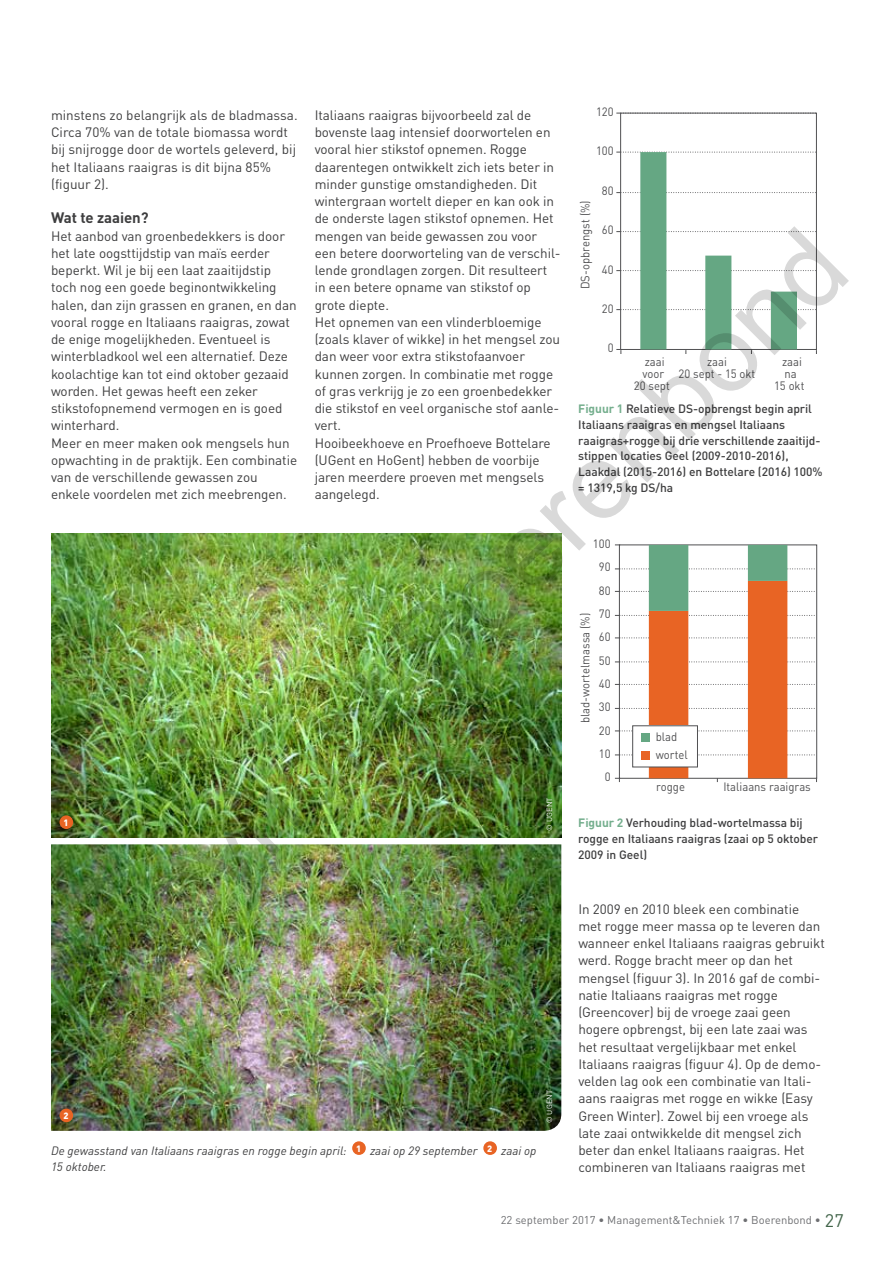
<style>
.page{position:relative;width:893px;height:1263px;background:#fff}
.page>*{position:absolute;margin:0;border:0;box-sizing:border-box;transform-origin:0 0}
.t1{font:108px "Arial";color:rgb(0 0 0/.15)}
.t2{font:700 15px "DINOT";letter-spacing:-.005em;color:#3e3e3f}
.t3{font:13.5px/17.2px "DINOT";letter-spacing:-.005em;color:#3e3e3f}
.t4{font:500 12px/15.8px "DINOT";letter-spacing:-.005em;color:#3e3e3f}
.t5{font:12px/12px "DINOT";color:#505052;text-align:center;scale:.94 1}
.t6{font:italic 12px/16.5px "DINOT";color:#3e3e3f}
.t7{font:11.25px "DINOT";color:#6e6f72}
.t8{font:900 9.15px "DINOT";color:#fff}
.t9{font:7.5px "DINOT";letter-spacing:.01em;color:#fff}
.s1{font-weight:700;color:#74ae8d}
.s2{font-size:18px;color:#416449}
</style>
<div class="page">
<svg style="left:616px;top:152px;width:201px;height:202px"></svg>
<svg style="left:616px;top:113px;width:200px;height:1px"></svg>
<img style="left:51px;top:844px;width:510px;height:287px">
<div style="left:352px;top:1141px;width:14px;height:14px;background:#e86424;border-radius:50%"></div>
<div style="left:483px;top:1141px;width:14px;height:14px;background:#e86424;border-radius:50%"></div>
<img style="left:51px;top:534px;width:510px;height:303px">
<div style="left:60px;top:815px;width:13px;height:14px;background:#e86424;border-radius:50%"></div>
<div style="left:60px;top:1108px;width:13px;height:14px;background:#e86424;border-radius:50%"></div>
<svg style="left:615px;top:544px;width:202px;height:238px"></svg>
<div style="left:633px;top:726px;width:64px;height:41px;background:#fff"></div>
<div style="left:632px;top:725px;width:66px;height:42px;border:1px solid #505052"></div>
<div style="left:641px;top:733px;width:9px;height:9px;background:#65a783"></div>
<div style="left:641px;top:751px;width:9px;height:9px;background:#e86424"></div>
<p class="t5" style="left:596px;top:106px;width:20px">120</p>
<p class="t3" style="left:51px;top:106px;width:248px">minstens zo belangrijk als de bladmassa.<br>Circa 70% van de totale biomassa wordt bij snijrogge door de wortels geleverd, bij het Italiaans raaigras is dit bijna 85% (figuur 2).</p>
<p class="t2" style="left:51px;top:208px;width:99px">Wat te zaaien?</p>
<p class="t3" style="left:51px;top:227px;width:248px">Het aanbod van groenbedekkers is door het late oogsttijdstip van maïs eerder beperkt. Wil je bij een laat zaaitijdstip toch nog een goede beginontwikkeling halen, dan zijn grassen en granen, en dan vooral rogge en Italiaans raaigras, zowat de enige mogelijkheden. Eventueel is winterbladkool wel een alternatief. Deze koolachtige kan tot eind oktober gezaaid worden. Het gewas heeft een zeker stikstofopnemend vermogen en is goed winterhard.<br>Meer en meer maken ook mengsels hun opwachting in de praktijk. Een combinatie van de verschillende gewassen zou enkele voordelen met zich meebrengen.</p>
<p class="t3" style="left:315px;top:106px;width:247px">Italiaans raaigras bijvoorbeeld zal de bovenste laag intensief doorwortelen en vooral hier stikstof opnemen. Rogge daarentegen ontwikkelt zich iets beter in minder gunstige omstandigheden. Dit wintergraan wortelt dieper en kan ook in de onderste lagen stikstof opnemen. Het mengen van beide gewassen zou voor een betere doorworteling van de verschil&shy;lende grondlagen zorgen. Dit resulteert in een betere opname van stikstof op grote diepte.<br>Het opnemen van een vlinderbloemige (zoals klaver of wikke) in het mengsel zou dan weer voor extra stikstofaanvoer kunnen zorgen. In combinatie met rogge of gras verkrijg je zo een groenbedekker die stikstof en veel organische stof aanle&shy;vert.<br>Hooibeekhoeve en Proefhoeve Bottelare (UGent en HoGent) hebben de voorbije jaren meerdere proeven met mengsels aangelegd.</p>
<p class="t5" style="left:596px;top:145px;width:20px">100</p>
<p class="t5" style="left:602px;top:184px;width:14px">80</p>
<p class="t5" style="left:579px;top:289px;width:96px;rotate:-90deg">DS-opbrengst (%)</p>
<p class="t5" style="left:602px;top:224px;width:14px">60</p>
<h1 class="t1" style="left:13px;top:963px;width:1082px;rotate:-45deg">Copyright Boerenbond</h1>
<p class="t5" style="left:602px;top:263px;width:14px">40</p>
<p class="t5" style="left:602px;top:302px;width:14px">20</p>
<p class="t5" style="left:608px;top:342px;width:8px">0</p>
<p class="t5" style="left:634px;top:355px;width:40px">zaai voor<br>20 sept</p>
<p class="t5" style="left:678px;top:355px;width:83px">zaai<br>20 sept - 15 okt</p>
<p class="t5" style="left:774px;top:355px;width:34px">zaai na<br>15 okt</p>
<p class="t4" style="left:578px;top:401px;width:246px"><span class="s1">Figuur 1</span> Relatieve DS-opbrengst begin april Italiaans raaigras en mengsel Italiaans raaigras+rogge bij drie verschillende zaaitijd&shy;stippen locaties Geel (2009-2010-2016), Laakdal (2015-2016) en Bottelare (2016) 100% = 1319,5 kg DS/ha</p>
<p class="t5" style="left:593px;top:537px;width:20px">100</p>
<p class="t5" style="left:599px;top:561px;width:14px">90</p>
<p class="t5" style="left:599px;top:584px;width:14px">80</p>
<p class="t5" style="left:599px;top:607px;width:14px">70</p>
<p class="t5" style="left:579px;top:723px;width:119px;rotate:-90deg">blad-wortelmassa (%)</p>
<p class="t5" style="left:599px;top:631px;width:14px">60</p>
<p class="t5" style="left:599px;top:654px;width:14px">50</p>
<p class="t5" style="left:599px;top:677px;width:14px">40</p>
<p class="t5" style="left:599px;top:701px;width:14px">30</p>
<p class="t5" style="left:599px;top:724px;width:14px">20</p>
<p class="t5" style="left:656px;top:727px;width:35px;line-height:18.1px;text-align:left">blad wortel</p>
<p class="t5" style="left:599px;top:747px;width:14px">10</p>
<p class="t5" style="left:605px;top:771px;width:8px">0</p>
<p class="t5" style="left:656px;top:780px;width:32px">rogge</p>
<p class="t5" style="left:723px;top:780px;width:95px">Italiaans raaigras</p>
<p class="t9" style="left:545px;top:830px;width:34px;rotate:-90deg">© UGENT</p>
<p class="t4" style="left:578px;top:815px;width:241px"><span class="s1">Figuur 2</span> Verhouding blad-wortelmassa bij rogge en Italiaans raaigras (zaai op 5 oktober<br>2009 in Geel)</p>
<p class="t8" style="left:63px;top:816px;width:7px">1</p>
<p class="t3" style="left:578px;top:900px;width:248px">In 2009 en 2010 bleek een combinatie met rogge meer massa op te leveren dan wanneer enkel Italiaans raaigras gebruikt werd. Rogge bracht meer op dan het mengsel (figuur 3). In 2016 gaf de combi&shy;natie Italiaans raaigras met rogge (Greencover) bij de vroege zaai geen hogere opbrengst, bij een late zaai was het resultaat vergelijkbaar met enkel Italiaans raaigras (figuur 4). Op de demo&shy;velden lag ook een combinatie van Itali&shy;aans raaigras met rogge en wikke (Easy Green Winter). Zowel bij een vroege als late zaai ontwikkelde dit mengsel zich beter dan enkel Italiaans raaigras. Het combineren van Italiaans raaigras met</p>
<p class="t9" style="left:545px;top:1123px;width:34px;rotate:-90deg">© UGENT</p>
<p class="t8" style="left:63px;top:1109px;width:7px">2</p>
<p class="t6" style="left:51px;top:1142px;width:487px">De gewasstand van Italiaans raaigras en rogge begin april: <sup>1</sup> zaai op 29 september <sup>2</sup> zaai op<br>15 oktober.</p>
<p class="t7" style="left:501px;top:1213px;width:344px">22 september 2017 • Management&amp;Techniek 17 • Boerenbond • <span class="s2">27</span></p>
</div>
